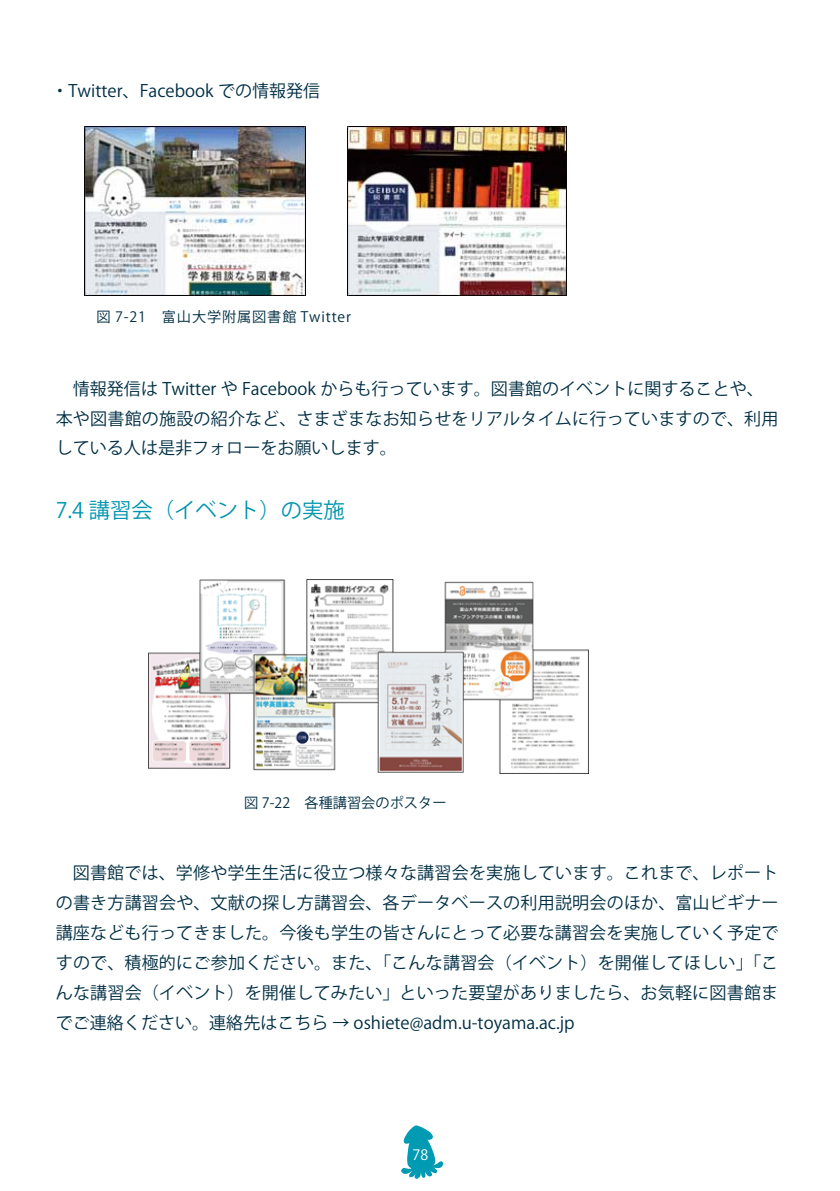
<style>
.page{position:relative;width:840px;height:1191px;background:#fff}
.page>*{position:absolute;margin:0;border:0;box-sizing:border-box;transform-origin:0 0}
.t1{font:21.2px "Koz Go Pr 6 N";color:#0095af}
.t2{font:17px/29.8px "Koz Go Pr 6 N";color:#002e43}
.t3{font:14.2px "Koz Go Pr 6 N";letter-spacing:.06em;color:#002e43}
.t4{font:14.2px "Koz Go Pr 6 N";color:#002e43}
.t5{font:14.2px "Koz Go Pr 6 N";color:#fff}
</style>
<div class="page">
<img style="left:84px;top:126px;width:221px;height:169px">
<img style="left:347px;top:126px;width:218px;height:169px">
<img style="left:148px;top:580px;width:440px;height:193px">
<svg style="left:401px;top:1125px;width:43px;height:54px;fill:#059cb4"></svg>
<p class="t2" style="left:51px;top:76px;width:270px">・Twitter、Facebook での情報発信</p>
<p class="t3" style="left:96px;top:309px;width:256px">図 7-21　富山大学附属図書館 Twitter</p>
<p class="t2" style="left:56px;top:374px;width:723px">　情報発信は Twitter や Facebook からも行っています。図書館のイベントに関することや、本や図書館の施設の紹介など、さまざまなお知らせをリアルタイムに行っていますので、利用している人は是非フォローをお願いします。</p>
<p class="t1" style="left:56px;top:498px;width:290px">7.4 講習会（イベント）の実施</p>
<p class="t4" style="left:244px;top:794px;width:204px">図 7-22　各種講習会のポスター</p>
<p class="t2" style="left:56px;top:858px;width:724px;text-align:justify">　図書館では、学修や学生生活に役立つ様々な講習会を実施しています。これまで、レポートの書き方講習会や、文献の探し方講習会、各データベースの利用説明会のほか、富山ビギナー講座なども行ってきました。今後も学生の皆さんにとって必要な講習会を実施していく予定ですので、積極的にご参加ください。また、「こんな講習会（イベント）を開催してほしい」「こんな講習会（イベント）を開催してみたい」といった要望がありましたら、お気軽に図書館までご連絡ください。連絡先はこちら → oshiete@adm.u-toyama.ac.jp</p>
<p class="t5" style="left:412px;top:1146px;width:17px">78</p>
</div>
